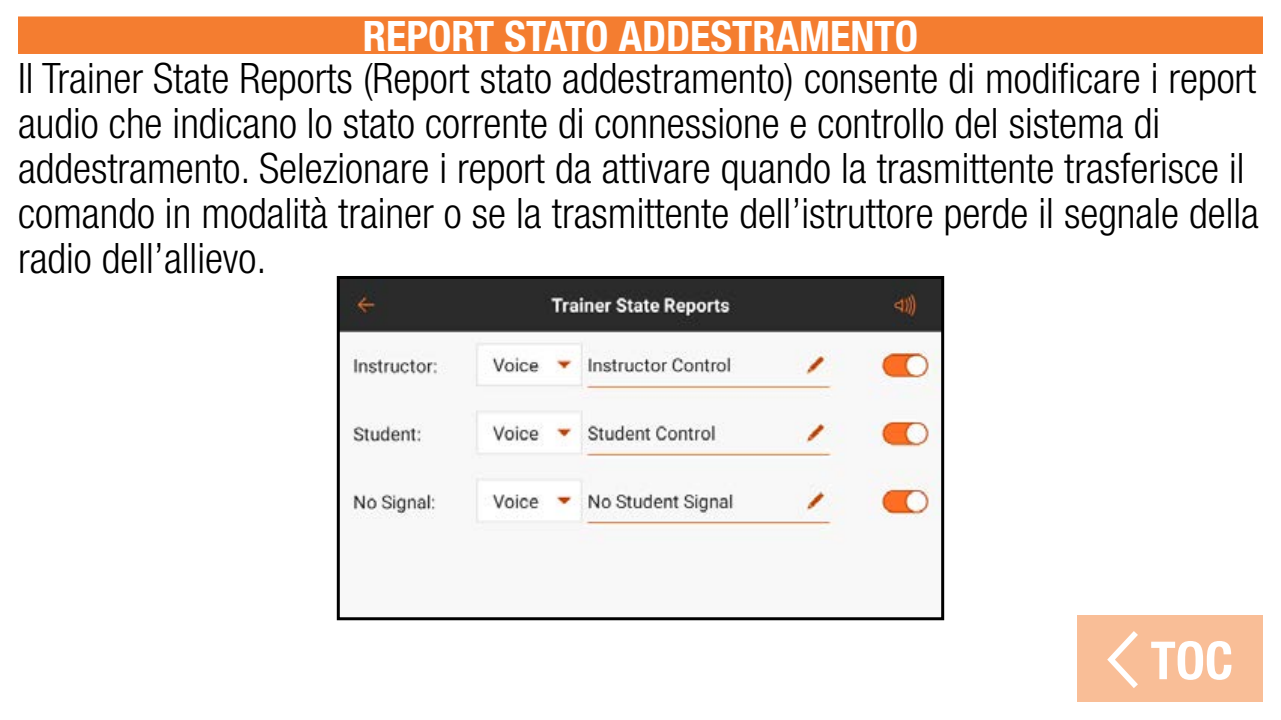
<style>
.page{position:relative;width:1281px;height:720px;background:#fff}
.page>*{position:absolute;margin:0;border:0;box-sizing:border-box;transform-origin:0 0}
.t1{font:700 condensed 52.5px "Helvetica Neue LT Std";color:#fff}
.t2{font:300 condensed 42px/45px "Helvetica Neue LT Std";color:#000}
.t3{font:700 condensed 42px "Helvetica Neue LT Std";color:#fff}
</style>
<div class="page">
<div style="left:18px;top:16px;width:1245px;height:38px;background:#f47d30"></div>
<svg style="left:336px;top:276px;width:609px;height:345px"></svg>
<div style="left:1077px;top:616px;width:186px;height:86px;background:#f9be97"></div>
<svg style="left:1107px;top:631px;width:31px;height:57px"></svg>
<p class="t3" style="left:363px;top:11px;width:557px">REPORT STATO ADDESTRAMENTO</p>
<p class="t2" style="left:18px;top:55px;width:1243px">Il Trainer State Reports (Report stato addestramento) consente di modificare i report audio che indicano lo stato corrente di connessione e controllo del sistema di addestramento. Selezionare i report da attivare quando la trasmittente trasferisce il comando in modalità trainer o se la trasmittente dell’istruttore perde il segnale della radio dell’allievo.</p>
<p class="t1" style="left:1151px;top:629px;width:84px">TOC</p>
</div>
